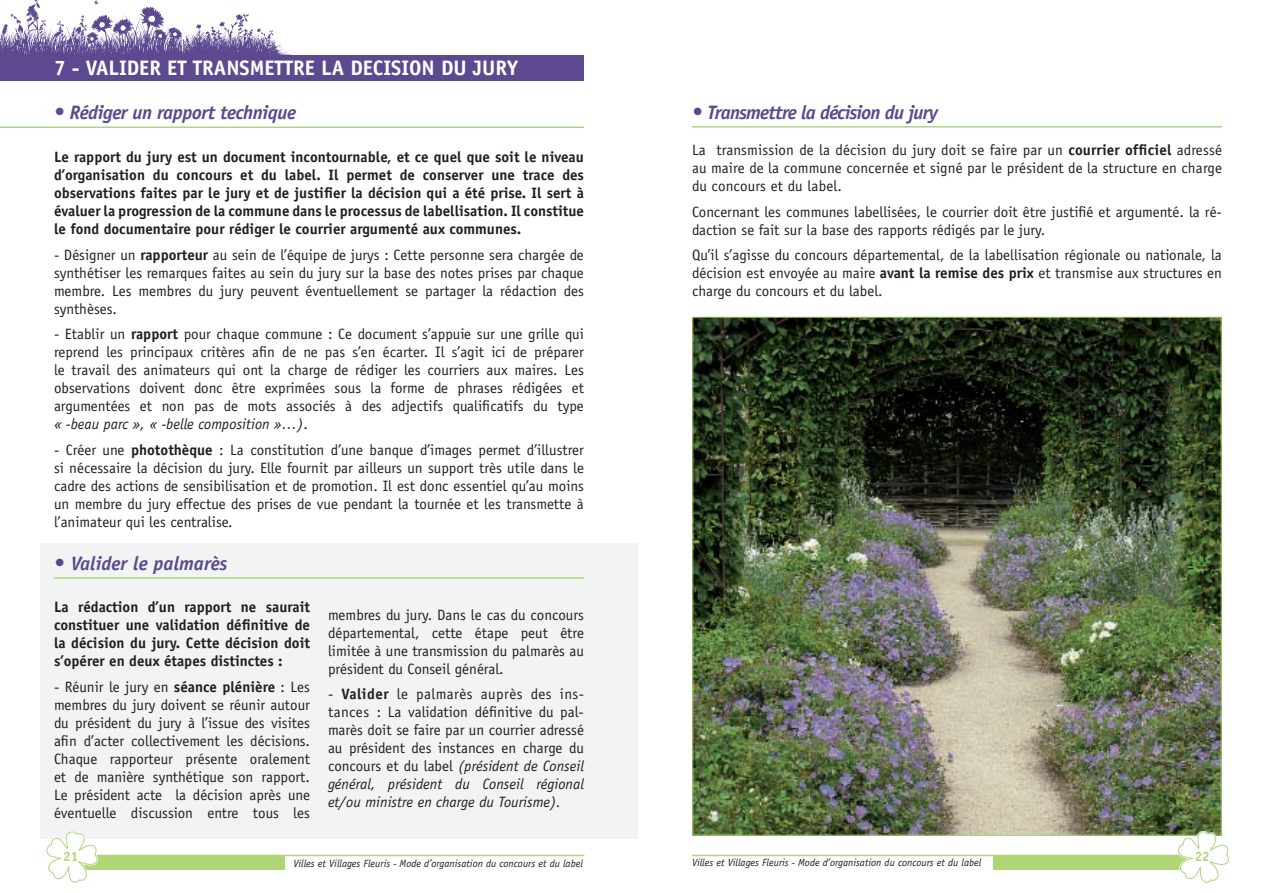
<style>
.page{position:relative;width:1276px;height:893px;background:#fff}
.page>*{position:absolute;margin:0;border:0;box-sizing:border-box;transform-origin:0 0}
.t1{font:700 21px "Officina Sans";color:#fff}
.t2{font:italic 700 19.5px "Officina Sans";letter-spacing:-.025em;color:#5d498f}
.t3{font:italic 700 19.5px "Officina Sans";color:#5d498f}
.t4{font:15px/18px "Officina Sans";color:#231f20;text-align:justify}
.t5{font:700 15px/18px "Officina Sans";color:#231f20;text-align:justify}
.t6{font:700 13.5px "Officina Sans";color:#b0d575}
.t7{font:italic 10.5px "Officina Sans";color:#231f20}
.s1{font-size:21px}
.s2{font-weight:700}
.s3{font-style:italic}
</style>
<div class="page">
<div style="left:40px;top:543px;width:598px;height:296px;background:#f2f3f3"></div>
<div style="left:0;top:55px;width:584px;height:25px;background:#5d498f"></div>
<hr style="left:0;top:126px;width:584px;height:2px;background:#afd583">
<hr style="left:692px;top:126px;width:530px;height:2px;background:#afd583">
<hr style="left:54px;top:577px;width:530px;height:2px;background:#afd583">
<img style="left:694px;top:319px;width:525px;height:515px">
<svg style="left:0;top:0;width:292px;height:55px"></svg>
<hr style="left:63px;top:855px;width:521px;height:1px;background:#afd583">
<div style="left:71px;top:856px;width:214px;height:14px;background:#b0d575"></div>
<svg style="left:46px;top:831px;width:52px;height:52px"></svg>
<hr style="left:692px;top:855px;width:501px;height:1px;background:#afd583">
<div style="left:992px;top:856px;width:201px;height:14px;background:#b0d575"></div>
<svg style="left:1177px;top:819px;width:52px;height:64px"></svg>
<h1 class="t1" style="left:54px;top:55px;width:465px">7 - VALIDER ET TRANSMETTRE LA DECISION DU JURY</h1>
<h2 class="t2" style="left:54px;top:101px;width:244px"><span class="s1">•</span> Rédiger un rapport technique</h2>
<p class="t5" style="left:54px;top:148px;width:531px">Le rapport du jury est un document incontournable, et ce quel que soit le niveau d’organisation du concours et du label. Il permet de conserver une trace des observations faites par le jury et de justifier la décision qui a été prise. Il sert à évaluer la progression de la commune dans le processus de labellisation. Il constitue le fond documentaire pour rédiger le courrier argumenté aux communes.</p>
<p class="t4" style="left:54px;top:245px;width:531px">- Désigner un <span class="s2">rapporteur</span> au sein de l’équipe de jurys : Cette personne sera chargée de synthétiser les remarques faites au sein du jury sur la base des notes prises par chaque membre. Les membres du jury peuvent éventuellement se partager la rédaction des synthèses.</p>
<p class="t4" style="left:54px;top:325px;width:531px">- Etablir un <span class="s2">rapport</span> pour chaque commune : Ce document s’appuie sur une grille qui reprend les principaux critères afin de ne pas s’en écarter. Il s’agit ici de préparer le travail des animateurs qui ont la charge de rédiger les courriers aux maires. Les observations doivent donc être exprimées sous la forme de phrases rédigées et argumentées et non pas de mots associés à des adjectifs qualificatifs du type <span class="s3">« -beau parc », « -belle composition »…)</span>.</p>
<p class="t4" style="left:54px;top:440px;width:531px">- Créer une <span class="s2">photothèque</span> : La constitution d’une banque d’images permet d’illustrer si nécessaire la décision du jury. Elle fournit par ailleurs un support très utile dans le cadre des actions de sensibilisation et de promotion. Il est donc essentiel qu’au moins un membre du jury effectue des prises de vue pendant la tournée et les transmette à l’animateur qui les centralise.</p>
<h2 class="t3" style="left:54px;top:552px;width:175px"><span class="s1">•</span> Valider le palmarès</h2>
<p class="t5" style="left:54px;top:598px;width:257px">La rédaction d’un rapport ne saurait constituer une validation définitive de la décision du jury. Cette décision doit s’opérer en deux étapes distinctes :</p>
<p class="t4" style="left:54px;top:677px;width:257px">- Réunir le jury en <span class="s2">séance plénière</span> : Les membres du jury doivent se réunir autour du président du jury à l’issue des visites afin d’acter collectivement les décisions.<br>Chaque rapporteur présente oralement et de manière synthétique son rapport.<br>Le président acte la décision après une éventuelle discussion entre tous les</p>
<p class="t4" style="left:328px;top:605px;width:257px">membres du jury. Dans le cas du concours départemental, cette étape peut être limitée à une transmission du palmarès au président du Conseil général.</p>
<p class="t4" style="left:328px;top:685px;width:257px">- <span class="s2">Valider</span> le palmarès auprès des ins&shy;tances : La validation définitive du pal&shy;marès doit se faire par un courrier adressé au président des instances en charge du concours et du label <span class="s3">(président de Conseil général, président du Conseil régional et/ou ministre en charge du Tourisme).</span></p>
<h2 class="t2" style="left:692px;top:101px;width:248px"><span class="s1">•</span> Transmettre la décision du jury</h2>
<p class="t4" style="left:692px;top:141px;width:531px">La transmission de la décision du jury doit se faire par un <span class="s2">courrier officiel</span> adressé au maire de la commune concernée et signé par le président de la structure en charge du concours et du label.</p>
<p class="t4" style="left:692px;top:203px;width:531px">Concernant les communes labellisées, le courrier doit être justifié et argumenté. la ré&shy;daction se fait sur la base des rapports rédigés par le jury.</p>
<p class="t4" style="left:692px;top:246px;width:531px">Qu’il s’agisse du concours départemental, de la labellisation régionale ou nationale, la décision est envoyée au maire <span class="s2">avant la remise des prix</span> et transmise aux structures en charge du concours et du label.</p>
<p class="t6" style="left:63px;top:848px;width:17px">21</p>
<p class="t6" style="left:1194px;top:848px;width:17px">22</p>
<p class="t7" style="left:293px;top:858px;width:291px">Villes et Villages Fleuris - Mode d’organisation du concours et du label</p>
<p class="t7" style="left:692px;top:857px;width:291px">Villes et Villages Fleuris - Mode d’organisation du concours et du label</p>
</div>
